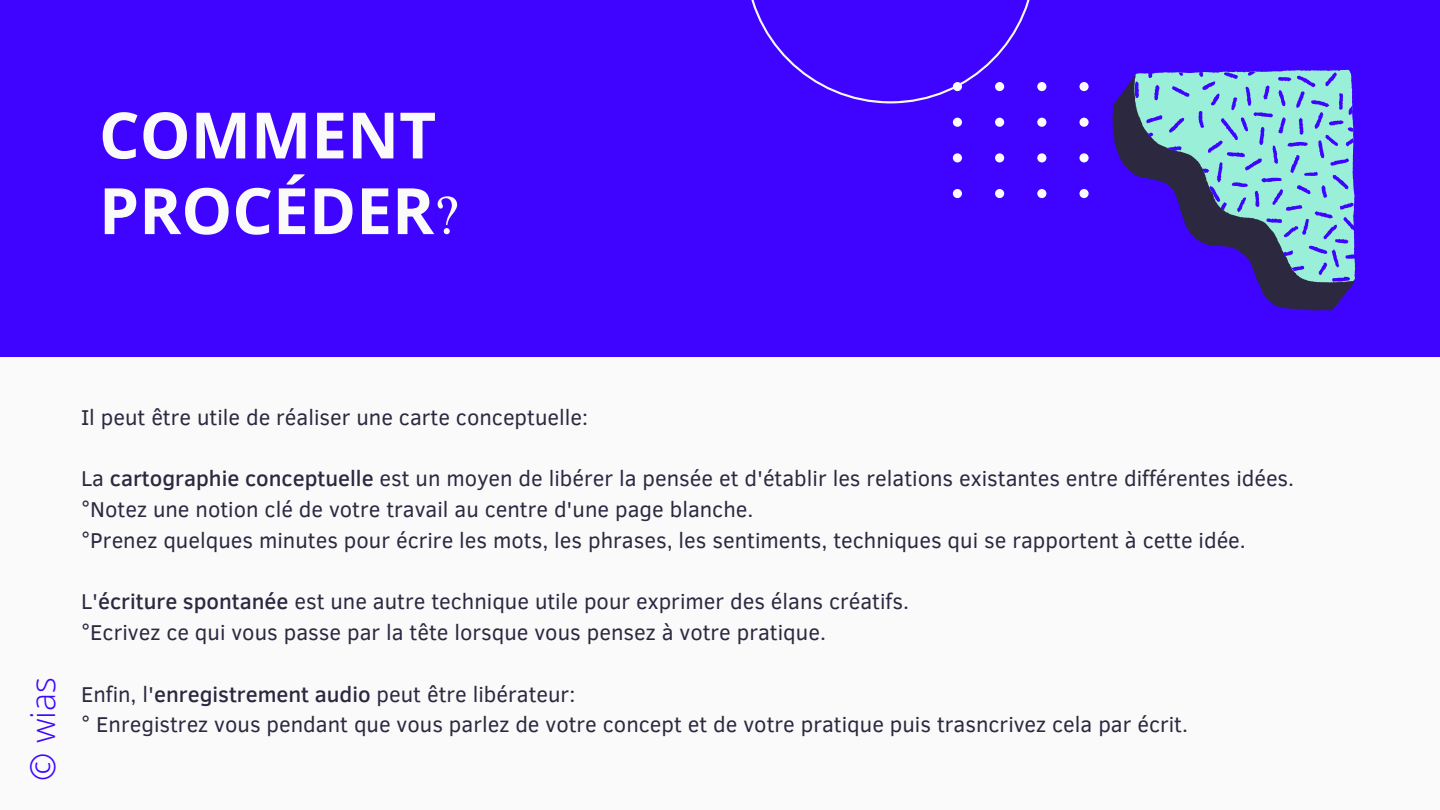
<style>
.page{position:relative;width:1440px;height:810px;background:#fafafa}
.page>*{position:absolute;margin:0;border:0;box-sizing:border-box;transform-origin:0 0}
.t1{font:700 64px/75.7px "Noto Sans";color:#fafafa}
.t2{font:300 34px "Open Sans";color:#3e04ff}
.t3{font:22px/30.8px "Clear Sans";color:#2c2840}
.s1{font-family:"Shimanto";font-weight:400}
.s2{font-weight:500}
</style>
<div class="page">
<div style="left:0;top:0;width:1440px;height:356px;background:#3e04ff"></div>
<svg style="left:751px;top:0;width:337px;height:198px"></svg>
<svg style="left:1088px;top:84px;width:263px;height:227px"></svg>
<svg style="left:1111px;top:69px;width:245px;height:217px"></svg>
<h1 class="t1" style="left:99px;top:96px;width:364px">COMMENT<br>PROCÉDER<span class="s1">?</span></h1>
<h2 class="t2" style="left:19px;top:781px;width:105px;rotate:-90deg">© wias</h2>
<p class="t3" style="left:81px;top:401px;width:509px">Il peut être utile de réaliser une carte conceptuelle:</p>
<p class="t3" style="left:81px;top:462px;width:1215px">La <span class="s2">cartographie conceptuelle</span> est un moyen de libérer la pensée et d'établir les relations existantes entre différentes idées. °Notez une notion clé de votre travail au centre d'une page blanche.<br>°Prenez quelques minutes pour écrire les mots, les phrases, les sentiments, techniques qui se rapportent à cette idée.</p>
<p class="t3" style="left:81px;top:585px;width:830px">L'<span class="s2">écriture spontanée</span> est une autre technique utile pour exprimer des élans créatifs. °Ecrivez ce qui vous passe par la tête lorsque vous pensez à votre pratique.</p>
<p class="t3" style="left:81px;top:677px;width:1109px">Enfin, l'<span class="s2">enregistrement audio</span> peut être libérateur:<br>° Enregistrez vous pendant que vous parlez de votre concept et de votre pratique puis trasncrivez cela par écrit.</p>
</div>
